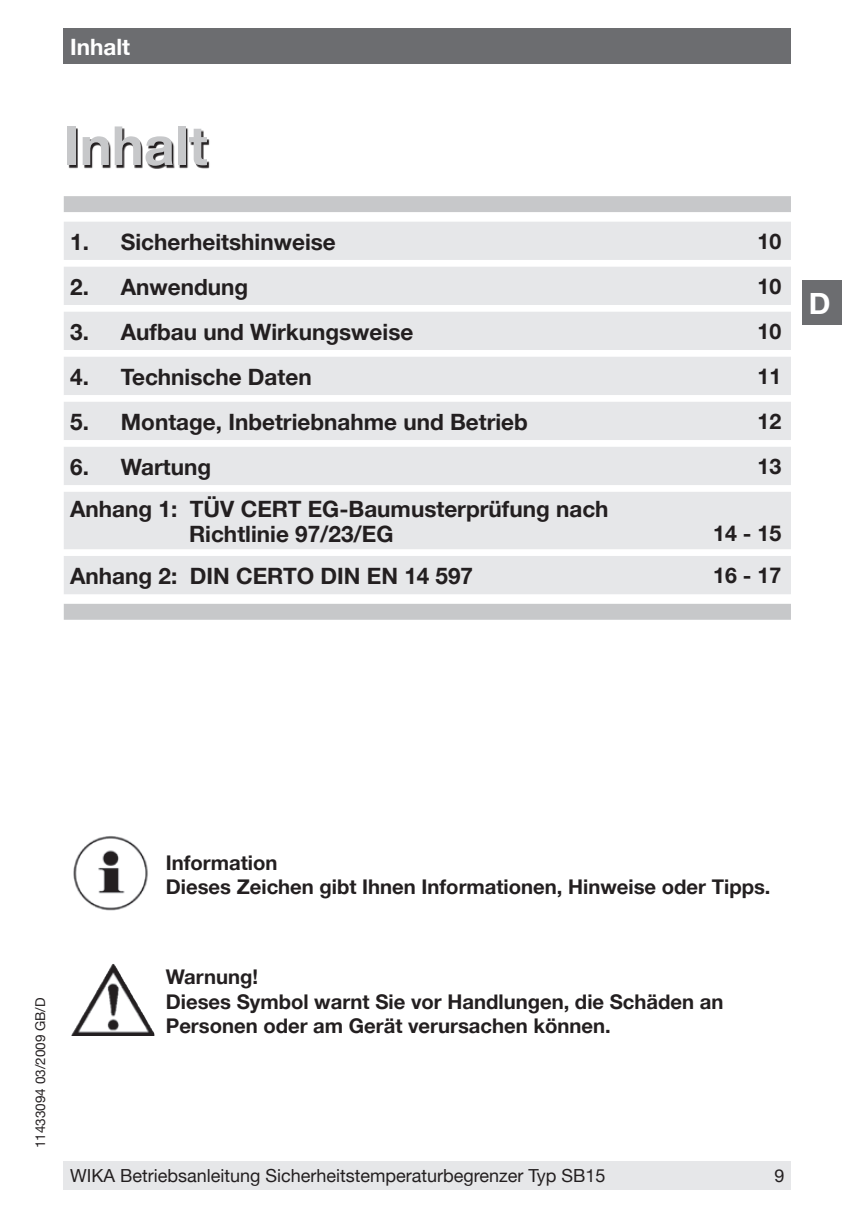
<style>
.page{position:relative;width:842px;height:1212px;background:#fff}
.page>*{position:absolute;margin:0;border:0;box-sizing:border-box;transform-origin:0 0}
.t1{font:700 54px "Helvetica Neue";color:#c7c8ca}
.t2{font:700 29.25px "Helvetica Neue";color:#fff}
.t3{font:700 22.5px/24.8px "Helvetica Neue";color:#231f20}
.t4{font:700 22.5px "Helvetica Neue";color:#fff}
.t5{font:700 21.38px "Helvetica Neue";color:#231f20}
.t6{font:700 20.25px/24.8px "Helvetica Neue";color:#231f20}
.t7{font:18px "Helvetica Neue";color:#231f20}
.t8{font:13.5px "Helvetica Neue";color:#231f20}
</style>
<div class="page">
<div style="left:64px;top:29px;width:727px;height:35px;background:#6c6d70"></div>
<div style="left:802px;top:281px;width:40px;height:44px;background:#6c6d70"></div>
<img style="left:71px;top:964px;width:83px;height:72px">
<img style="left:73px;top:836px;width:75px;height:75px">
<div style="left:64px;top:1161px;width:727px;height:28px;background:#e6e7e9"></div>
<svg style="left:64px;top:196px;width:727px;height:424px;fill:#c7c8ca"></svg>
<svg style="left:64px;top:222px;width:727px;height:372px;background:#e9eaeb"></svg>
<svg style="left:68px;top:128px;width:142px;height:41px"></svg>
<p class="t4" style="left:70px;top:33px;width:61px">Inhalt</p>
<h1 class="t1" style="left:64px;top:112px;width:145px">Inhalt</h1>
<p class="t3" style="left:70px;top:229px;width:267px">1. Sicherheitshinweise</p>
<p class="t5" style="left:758px;top:228px;width:25px">10</p>
<p class="t3" style="left:70px;top:274px;width:180px">2. Anwendung</p>
<p class="t5" style="left:758px;top:273px;width:25px">10</p>
<p class="t3" style="left:70px;top:319px;width:345px">3. Aufbau und Wirkungsweise</p>
<p class="t5" style="left:758px;top:318px;width:25px">10</p>
<p class="t3" style="left:70px;top:364px;width:243px">4. Technische Daten</p>
<p class="t5" style="left:758px;top:363px;width:25px">11</p>
<p class="t3" style="left:70px;top:409px;width:459px">5. Montage, Inbetriebnahme und Betrieb</p>
<p class="t5" style="left:758px;top:408px;width:25px">12</p>
<p class="t3" style="left:70px;top:454px;width:143px">6. Wartung</p>
<p class="t5" style="left:758px;top:453px;width:25px">13</p>
<p class="t3" style="left:189px;top:496px;width:421px;text-indent:-119px">Anhang 1: TÜV CERT EG-Baumusterprüfung nach<br>Richtlinie 97/23/EG</p>
<p class="t5" style="left:713px;top:520px;width:70px">14 - 15</p>
<p class="t3" style="left:70px;top:563px;width:404px">Anhang 2: DIN CERTO DIN EN 14 597</p>
<p class="t5" style="left:713px;top:563px;width:70px">16 - 17</p>
<h2 class="t2" style="left:809px;top:286px;width:23px">D</h2>
<p class="t6" style="left:166px;top:849px;width:606px">Information<br>Dieses Zeichen gibt Ihnen Informationen, Hinweise oder Tipps.</p>
<p class="t8" style="left:32px;top:1148px;width:152px;rotate:-90deg">11433094 03/2009 GB/D</p>
<p class="t6" style="left:166px;top:964px;width:559px">Warnung!<br>Dieses Symbol warnt Sie vor Handlungen, die Schäden an<br>Personen oder am Gerät verursachen können.</p>
<p class="t7" style="left:70px;top:1165px;width:537px">WIKA Betriebsanleitung Sicherheitstemperaturbegrenzer Typ SB15</p>
</div>
